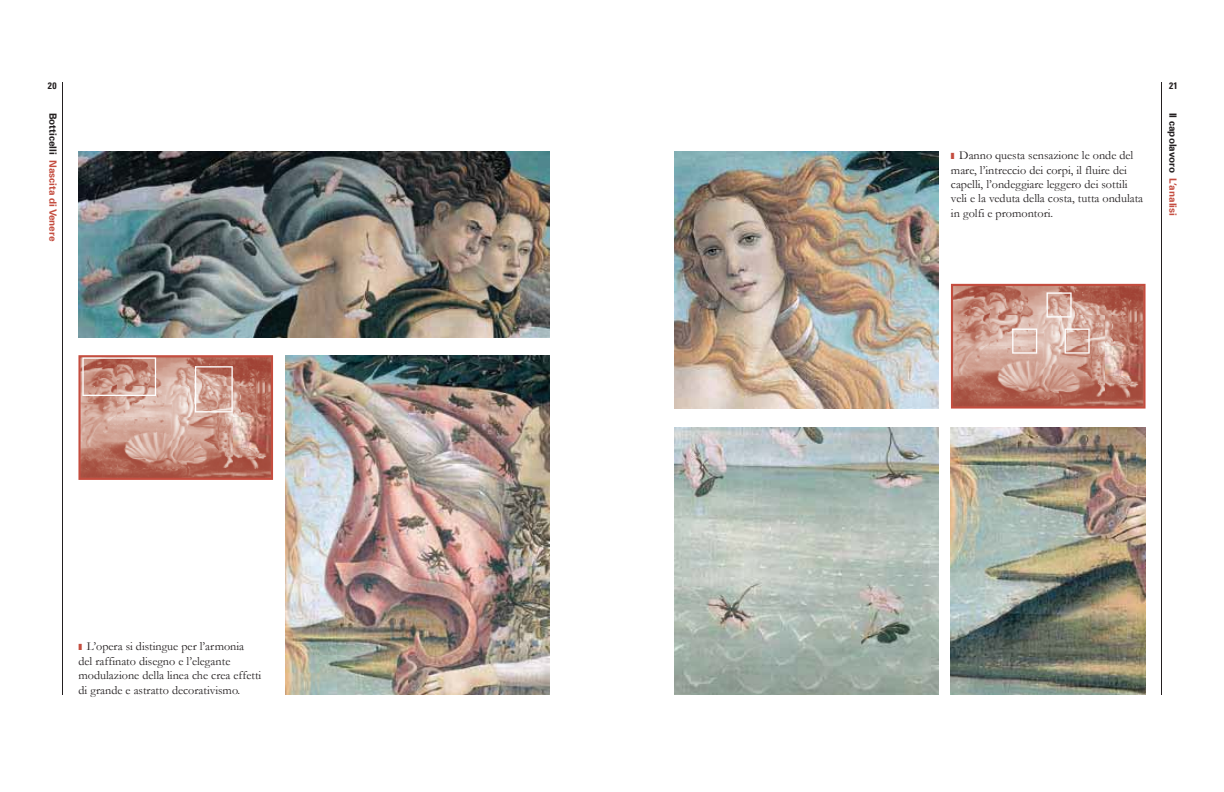
<style>
.page{position:relative;width:1224px;height:792px;background:#fff}
.page>*{position:absolute;margin:0;border:0;box-sizing:border-box;transform-origin:0 0}
.t1{font:12.2px/14.4px "Garamond";color:#231f20}
.t2{font:700 10px "Univers";color:#c44d3f}
.t3{font:700 10px "Univers";color:#231f20}
.t4{font:700 condensed 9.4px "Univers LT";color:#231f20}
.s1{color:#231f20}
.s2{color:#c44d3f}
.s3{color:#c54e41}
</style>
<div class="page">
<hr style="left:62px;top:82px;width:1px;height:612px;background:#231f20">
<hr style="left:1161px;top:82px;width:1px;height:612px;background:#231f20">
<img style="left:78px;top:151px;width:471px;height:186px">
<img style="left:675px;top:428px;width:263px;height:266px">
<img style="left:951px;top:428px;width:195px;height:266px">
<img style="left:675px;top:151px;width:263px;height:258px">
<img style="left:286px;top:355px;width:263px;height:339px">
<svg style="left:78px;top:355px;width:195px;height:125px"></svg>
<svg style="left:951px;top:284px;width:195px;height:125px"></svg>
<p class="t4" style="left:48px;top:80px;width:10px">20</p>
<p class="t2" style="left:59px;top:113px;width:130px;rotate:90deg"><span class="s1">Botticelli</span> Nascita di Venere</p>
<p class="t1" style="left:78px;top:639px;width:184px"><span class="s2">❚</span> L’opera si distingue per l’armonia<br>del raffinato disegno e l’elegante modulazione della linea che crea effetti di grande e astratto decorativismo.</p>
<p class="t1" style="left:951px;top:148px;width:194px"><span class="s2">❚</span> Danno questa sensazione le onde del mare, l’intreccio dei corpi, il fluire dei capelli, l’ondeggiare leggero dei sottili veli e la veduta della costa, tutta ondulata in golfi e promontori.</p>
<p class="t4" style="left:1169px;top:80px;width:10px">21</p>
<p class="t3" style="left:1179px;top:113px;width:105px;rotate:90deg">Il capolavoro <span class="s3">L’analisi</span></p>
</div>
